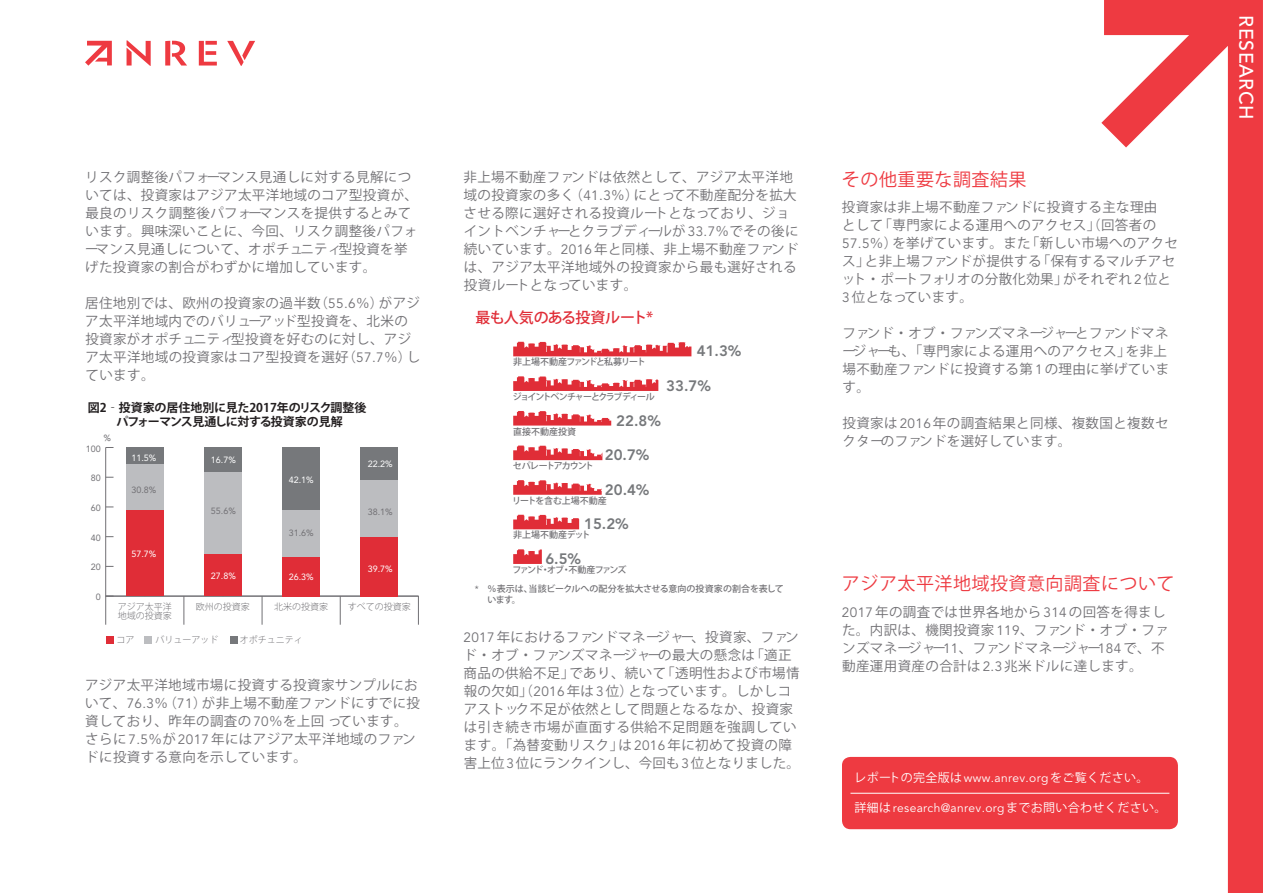
<style>
.page{position:relative;width:1263px;height:893px;background:#fff}
.page>*{position:absolute;margin:0;border:0;box-sizing:border-box;transform-origin:0 0}
.t1{font:500 19.5px "Avenir LT Std";letter-spacing:.03em;color:#fff}
.t2{font:18px "Koz Go Pr 6 N";letter-spacing:.03em;color:#ee3a41}
.t3{font:800 15px "Avenir LT Std";color:#76787b}
.t4{font:500 15px "Koz Go Pr 6 N";letter-spacing:-.05em;color:#e02d37}
.t5{font:13.5px/18px "Koz Go Pr 6 N";letter-spacing:.03em;color:#717074}
.t6{font:700 12px/14.4px "Koz Go Pr 6 N";letter-spacing:-.015em;color:#231f20;text-align:center}
.t7{font:12px "Avenir";letter-spacing:.03em;color:#fff}
.t8{font:12px "Koz Go Pr 6 N";letter-spacing:.03em;color:#fff}
.t9{font:500 9px/19px "Koz Go Pr 6 N";letter-spacing:-.025em;color:#717074}
.t10{font:300 9px/9px "Koz Go Pr 6 N";color:#717074}
.t11{font:9px "Avenir LT Std";color:#fff}
.t12{font:9px "Avenir LT Std";color:#717074}
.t13{font:500 9px "Koz Go Pr 6 N";letter-spacing:-.14em;color:#717074}
.t14{font:500 9px "Koz Go Pr 6 N";letter-spacing:-.1em;color:#717074}
.t15{font:500 9px "Koz Go Pr 6 N";color:#717074}
.t16{font:500 9px "Koz Go Pr 6 N";letter-spacing:-.01em;color:#717074}
.t17{font:500 9px "Koz Go Pr 6 N";letter-spacing:-.11em;color:#717074}
.t18{font:500 9px "Koz Go Pr 6 N";letter-spacing:-.045em;color:#717074}
.s1{font-family:"Avenir"}
.s2{font-family:"Avenir LT Std";font-weight:400}
.s3{font-family:"Koz Go Pr 6 N"}
</style>
<div class="page">
<svg style="left:85px;top:40px;width:170px;height:26px"></svg>
<svg style="left:1101px;top:0;width:162px;height:893px"></svg>
<svg style="left:513px;top:342px;width:178px;height:14px"></svg>
<svg style="left:513px;top:376px;width:145px;height:15px"></svg>
<svg style="left:513px;top:411px;width:98px;height:15px"></svg>
<svg style="left:513px;top:549px;width:29px;height:15px"></svg>
<svg style="left:513px;top:446px;width:89px;height:14px"></svg>
<svg style="left:513px;top:480px;width:89px;height:15px"></svg>
<svg style="left:513px;top:515px;width:66px;height:14px"></svg>
<div style="left:144px;top:636px;width:7px;height:8px;background:#bcbdc0"></div>
<div style="left:231px;top:636px;width:7px;height:8px;background:#76787b"></div>
<div style="left:106px;top:636px;width:7px;height:8px;background:#e02d37"></div>
<svg style="left:184px;top:597px;width:1px;height:28px"></svg>
<svg style="left:262px;top:597px;width:1px;height:28px"></svg>
<svg style="left:340px;top:597px;width:1px;height:28px"></svg>
<svg style="left:418px;top:597px;width:1px;height:28px"></svg>
<hr style="left:106px;top:596px;width:313px;height:1px;background:#717074">
<hr style="left:105px;top:447px;width:1px;height:149px;background:#717074">
<svg style="left:105px;top:596px;width:9px;height:29px"></svg>
<div style="left:126px;top:447px;width:38px;height:18px;background:#76787b"></div>
<div style="left:204px;top:447px;width:38px;height:25px;background:#76787b"></div>
<div style="left:282px;top:447px;width:38px;height:63px;background:#76787b"></div>
<div style="left:361px;top:447px;width:37px;height:33px;background:#76787b"></div>
<div style="left:126px;top:465px;width:38px;height:45px;background:#bcbdc0"></div>
<div style="left:204px;top:472px;width:38px;height:83px;background:#bcbdc0"></div>
<div style="left:282px;top:510px;width:38px;height:47px;background:#bcbdc0"></div>
<div style="left:361px;top:480px;width:37px;height:57px;background:#bcbdc0"></div>
<div style="left:126px;top:510px;width:38px;height:86px;background:#e02d37"></div>
<div style="left:204px;top:555px;width:38px;height:41px;background:#e02d37"></div>
<div style="left:282px;top:557px;width:38px;height:39px;background:#e02d37"></div>
<div style="left:361px;top:537px;width:37px;height:59px;background:#e02d37"></div>
<div style="left:842px;top:757px;width:336px;height:72px;background:#ee3a41;border-radius:9px"></div>
<hr style="left:850px;top:793px;width:319px;height:1px;background:#fff">
<p class="t5" style="left:85px;top:168px;width:334px">リスク調整後パフォーマンス見通しに対する見解については、投資家はアジア太平洋地域のコア型投資が、最良のリスク調整後パフォーマンスを提供するとみています。興味深いことに、今回、リスク調整後パフォーマンス見通しについて、オポチュニティ型投資を挙げた投資家の割合がわずかに増加しています。</p>
<p class="t5" style="left:85px;top:294px;width:336px">居住地別では、欧州の投資家の過半数（<span class="s1">55.6</span>％）がアジア太平洋地域内でのバリューアッド型投資を、北米の投資家がオポチュニティ型投資を好むのに対し、アジア太平洋地域の投資家はコア型投資を選好（<span class="s1">57.7</span>％）しています。</p>
<p class="t6" style="left:88px;top:400px;width:280px">図2‐投資家の居住地別に見た2017年のリスク調整後パフォーマンス見通しに対する投資家の見解</p>
<p class="t12" style="left:86px;top:443px;width:17px">100</p>
<p class="t12" style="left:91px;top:473px;width:12px">80</p>
<p class="t12" style="left:91px;top:503px;width:12px">60</p>
<p class="t12" style="left:91px;top:532px;width:12px">40</p>
<p class="t12" style="left:91px;top:562px;width:12px">20</p>
<p class="t12" style="left:96px;top:592px;width:7px">0</p>
<p class="t11" style="left:131px;top:453px;width:27px">11.5%</p>
<p class="t12" style="left:131px;top:485px;width:27px">30.8%</p>
<p class="t11" style="left:131px;top:549px;width:27px">57.7%</p>
<p class="t11" style="left:211px;top:455px;width:27px">16.7%</p>
<p class="t11" style="left:368px;top:459px;width:27px">22.2%</p>
<p class="t11" style="left:289px;top:474px;width:27px">42.1%</p>
<p class="t12" style="left:211px;top:506px;width:27px">55.6%</p>
<p class="t12" style="left:368px;top:506px;width:27px">38.1%</p>
<p class="t12" style="left:289px;top:527px;width:27px">31.6%</p>
<p class="t11" style="left:211px;top:570px;width:27px">27.8%</p>
<p class="t11" style="left:289px;top:572px;width:27px">26.3%</p>
<p class="t11" style="left:368px;top:564px;width:27px">39.7%</p>
<p class="t10" style="left:118px;top:603px;width:55px">アジア太平洋地域の投資家</p>
<p class="t10" style="left:196px;top:603px;width:55px">欧州の投資家</p>
<p class="t10" style="left:274px;top:603px;width:55px">北米の投資家</p>
<p class="t10" style="left:348px;top:603px;width:64px">すべての投資家</p>
<p class="t10" style="left:117px;top:635px;width:19px">コア</p>
<p class="t10" style="left:156px;top:635px;width:64px">バリューアッド</p>
<p class="t10" style="left:240px;top:635px;width:64px">オポチュニティ</p>
<p class="t5" style="left:85px;top:676px;width:337px">アジア太平洋地域市場に投資する投資家サンプルにおいて、<span class="s1">76.3</span>％（<span class="s1">71</span>）が非上場不動産ファンドにすでに投資しており、昨年の調査の<span class="s1">70</span>％を上回っています。さらに<span class="s1">7.5</span>％が<span class="s1">2017</span>年にはアジア太平洋地域のファンドに投資する意向を示しています。</p>
<p class="t5" style="left:463px;top:168px;width:337px">非上場不動産ファンドは依然として、アジア太平洋地域の投資家の多く（<span class="s1">41.3</span>％）にとって不動産配分を拡大させる際に選好される投資ルートとなっており、ジョイントベンチャーとクラブディールが<span class="s1">33.7</span>％でその後に続いています。<span class="s1">2016</span>年と同様、非上場不動産ファンドは、アジア太平洋地域外の投資家から最も選好される投資ルートとなっています。</p>
<p class="t4" style="left:476px;top:309px;width:179px">最も人気のある投資ルート*</p>
<p class="t3" style="left:697px;top:342px;width:46px">41.3%</p>
<p class="t3" style="left:666px;top:377px;width:46px">33.7%</p>
<p class="t14" style="left:513px;top:357px;width:134px">非上場不動産ファンドと私募リート</p>
<p class="t13" style="left:513px;top:392px;width:144px">ジョイントベンチャーとクラブディール</p>
<p class="t15" style="left:513px;top:426px;width:64px">直接不動産投資</p>
<p class="t3" style="left:616px;top:411px;width:46px">22.8%</p>
<p class="t3" style="left:605px;top:446px;width:46px">20.7%</p>
<p class="t3" style="left:605px;top:481px;width:46px">20.4%</p>
<p class="t17" style="left:513px;top:461px;width:82px">セパレートアカウント</p>
<p class="t16" style="left:512px;top:495px;width:96px">リートを含む上場不動産</p>
<p class="t3" style="left:584px;top:515px;width:46px">15.2%</p>
<p class="t15" style="left:513px;top:530px;width:79px">非上場不動産デット</p>
<p class="t3" style="left:545px;top:549px;width:37px">6.5%</p>
<p class="t9" style="left:475px;top:560px;width:310px;text-indent:38px">ファンド・オブ・不動産ファンズ<br><span class="s2">*</span> ％表示は、当該ビークルへの配分を拡大させる意向の投資家の割合を表して</p>
<p class="t18" style="left:487px;top:594px;width:35px">います。</p>
<p class="t5" style="left:463px;top:628px;width:338px"><span class="s1">2017</span>年におけるファンドマネージャー、投資家、ファンド・オブ・ファンズマネージャーの最大の懸念は「適正商品の供給不足」であり、続いて「透明性および市場情報の欠如」（<span class="s1">2016</span>年は<span class="s1">3</span>位）となっています。しかしコアストック不足が依然として問題となるなか、投資家は引き続き市場が直面する供給不足問題を強調しています。「為替変動リスク」は<span class="s1">2016</span>年に初めて投資の障害上位<span class="s1">3</span>位にランクインし、今回も<span class="s1">3</span>位となりました。</p>
<h2 class="t2" style="left:842px;top:169px;width:186px">その他重要な調査結果</h2>
<p class="t5" style="left:842px;top:199px;width:338px">投資家は非上場不動産ファンドに投資する主な理由<br>として「専門家による運用へのアクセス」（回答者の<br><span class="s1">57.5</span>％）を挙げています。また「新しい市場へのアクセス」と非上場ファンドが提供する「保有するマルチアセット・ポートフォリオの分散化効果」がそれぞれ<span class="s1">2</span>位と<br><span class="s1">3</span>位となっています。</p>
<p class="t5" style="left:842px;top:325px;width:328px">ファンド・オブ・ファンズマネージャーとファンドマネージャーも、「専門家による運用へのアクセス」を非上場不動産ファンドに投資する第<span class="s1">1</span>の理由に挙げています。</p>
<p class="t5" style="left:842px;top:415px;width:327px">投資家は<span class="s1">2016</span>年の調査結果と同様、複数国と複数セクターのファンドを選好しています。</p>
<h2 class="t2" style="left:842px;top:574px;width:334px">アジア太平洋地域投資意向調査について</h2>
<p class="t5" style="left:842px;top:603px;width:328px"><span class="s1">2017</span>年の調査では世界各地から<span class="s1">314</span>の回答を得ました。内訳は、機関投資家<span class="s1">119</span>、ファンド・オブ・ファンズマネージャー<span class="s1">11</span>、ファンドマネージャー<span class="s1">184</span>で、不動産運用資産の合計は<span class="s1">2.3</span>兆米ドルに達します。</p>
<p class="t8" style="left:854px;top:771px;width:296px">レポートの完全版は<span class="s1">www.anrev.org</span>をご覧ください。</p>
<p class="t7" style="left:854px;top:801px;width:313px"><span class="s3">詳細は</span>research@anrev.org<span class="s3">までお問い合わせください。</span></p>
<h1 class="t1" style="left:1257px;top:15px;width:106px;rotate:90deg">RESEARCH</h1>
</div>
